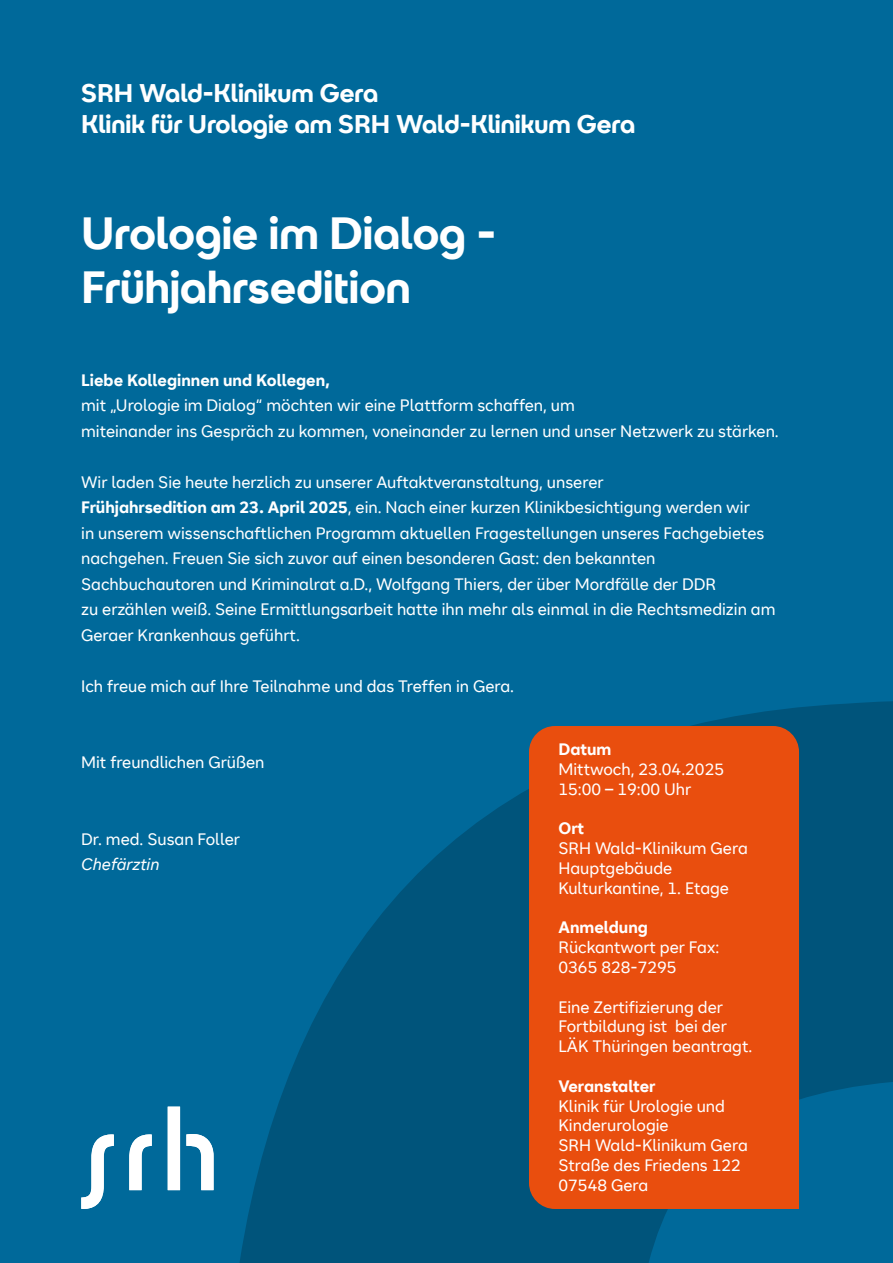
<style>
.page{position:relative;width:893px;height:1263px;background:#00699a}
.page>*{position:absolute;margin:0;border:0;box-sizing:border-box;transform-origin:0 0}
.t1{font:700 45px/54px "SRH Headline";color:#fff}
.t2{font:700 25.5px/30.6px "SRH Headline";color:#fff}
.t3{font:16.5px/19.8px "SRH Text";color:#fff}
.t4{font:700 16.5px "SRH Text";color:#fff}
.t5{font:italic 16.5px "SRH Text";color:#fff}
.s1{font-weight:700}
</style>
<div class="page">
<svg style="left:239px;top:701px;width:654px;height:562px;fill:#00547b"></svg>
<svg style="left:81px;top:1106px;width:133px;height:103px"></svg>
<div style="left:529px;top:726px;width:270px;height:483px;background:#e94e0e"></div>
<h2 class="t2" style="left:81px;top:78px;width:556px">SRH Wald-Klinikum Gera<br>Klinik für Urologie am SRH Wald-Klinikum Gera</h2>
<h1 class="t1" style="left:81px;top:206px;width:416px">Urologie im Dialog -<br>Frühjahrsedition</h1>
<p class="t4" style="left:81px;top:370px;width:250px">Liebe Kolleginnen und Kollegen,</p>
<p class="t3" style="left:81px;top:393px;width:699px;line-height:25.5px">mit „Urologie im Dialog“ möchten wir eine Plattform schaffen, um<br>miteinander ins Gespräch zu kommen, voneinander zu lernen und unser Netzwerk zu stärken.</p>
<p class="t3" style="left:81px;top:469px;width:696px;line-height:25.5px">Wir laden Sie heute herzlich zu unserer Auftaktveranstaltung, unserer<br><span class="s1">Frühjahrsedition am 23. April 2025</span>, ein. Nach einer kurzen Klinikbesichtigung werden wir<br>in unserem wissenschaftlichen Programm aktuellen Fragestellungen unseres Fachgebietes nachgehen. Freuen Sie sich zuvor auf einen besonderen Gast: den bekannten Sachbuchautoren und Kriminalrat a.D., Wolfgang Thiers, der über Mordfälle der DDR<br>zu erzählen weiß. Seine Ermittlungsarbeit hatte ihn mehr als einmal in die Rechtsmedizin am Geraer Krankenhaus geführt.</p>
<p class="t3" style="left:81px;top:676px;width:434px">Ich freue mich auf Ihre Teilnahme und das Treffen in Gera.</p>
<p class="t3" style="left:81px;top:753px;width:185px">Mit freundlichen Grüßen</p>
<p class="t3" style="left:81px;top:829px;width:160px">Dr. med. Susan Foller</p>
<p class="t5" style="left:81px;top:855px;width:80px">Chefärztin</p>
<p class="t4" style="left:558px;top:739px;width:54px">Datum</p>
<p class="t3" style="left:558px;top:759px;width:167px">Mittwoch, 23.04.2025<br>15:00 – 19:00 Uhr</p>
<p class="t4" style="left:558px;top:819px;width:27px">Ort</p>
<p class="t3" style="left:558px;top:838px;width:191px">SRH Wald-Klinikum Gera<br>Hauptgebäude<br>Kulturkantine, 1. Etage</p>
<p class="t4" style="left:558px;top:918px;width:91px">Anmeldung</p>
<p class="t3" style="left:558px;top:937px;width:162px">Rückantwort per Fax:<br>0365 828-7295</p>
<p class="t3" style="left:558px;top:997px;width:195px">Eine Zertifizierung der<br>Fortbildung ist bei der<br>LÄK Thüringen beantragt.</p>
<p class="t4" style="left:558px;top:1076px;width:99px">Veranstalter</p>
<p class="t3" style="left:558px;top:1096px;width:191px">Klinik für Urologie und<br>Kinderurologie<br>SRH Wald-Klinikum Gera<br>Straße des Friedens 122<br>07548 Gera</p>
</div>
